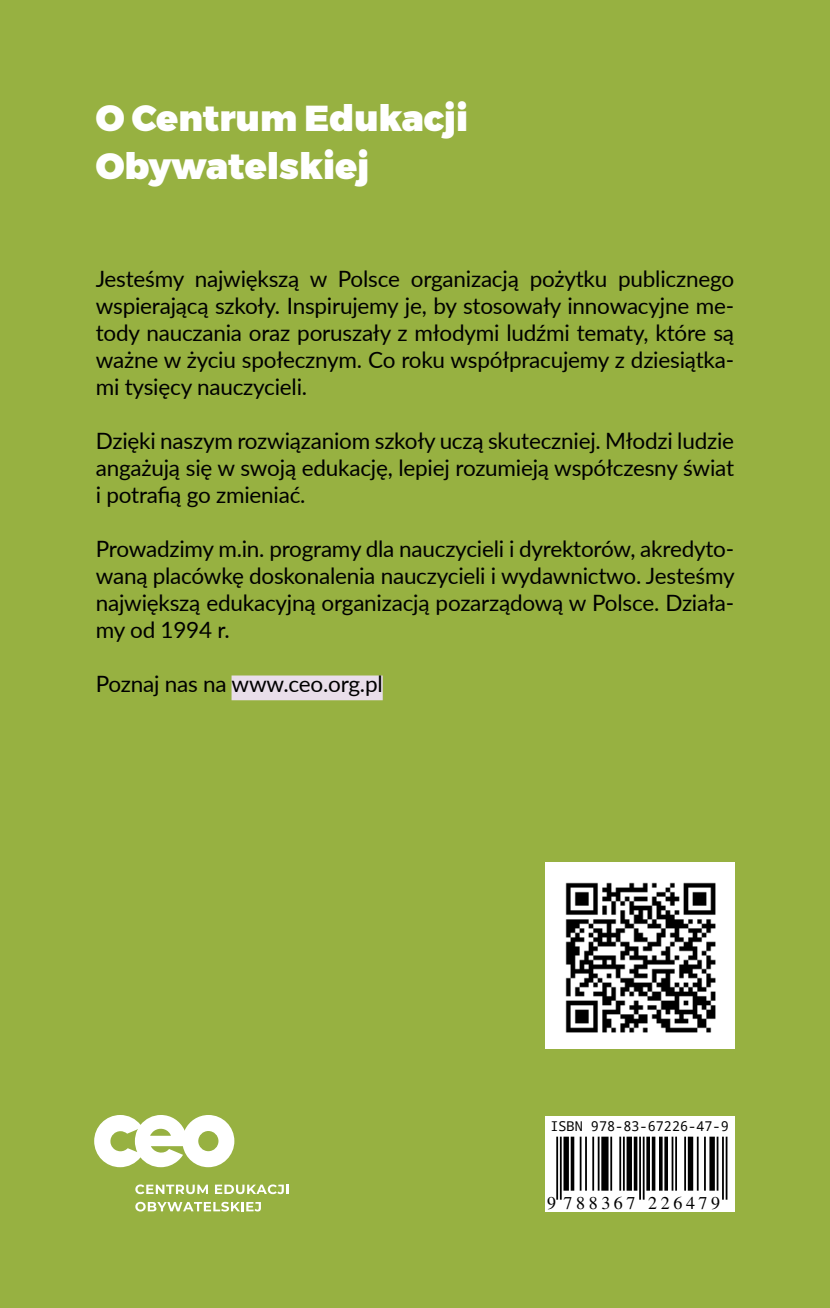
<style>
.page{position:relative;width:830px;height:1308px;background:#fff}
.page>*{position:absolute;margin:0;border:0;box-sizing:border-box;transform-origin:0 0}
.t1{font:900 36px "Montserrat";color:#fff}
.tekst_normal{font:22.5px/27px "Lato";letter-spacing:-.01em;color:#000;text-align:justify}
.t2{font:18px "Free Serif";letter-spacing:.2em;color:#000}
.t3{font:13.5px "Droid Sans Mono";color:#000}
</style>
<div class="page">
<div style="left:0;top:0;width:829px;height:1307px;background:#97b141"></div>
<svg style="left:94px;top:1115px;width:140px;height:52px"></svg>
<svg style="left:135px;top:1184px;width:73px;height:10px"></svg>
<svg style="left:215px;top:1184px;width:73px;height:10px"></svg>
<svg style="left:135px;top:1201px;width:126px;height:10px"></svg>
<div style="left:231px;top:675px;width:151px;height:25px;background:#e9deea"></div>
<div style="left:544px;top:1116px;width:189px;height:20px;background:#fff"></div>
<div style="left:544px;top:1136px;width:189px;height:76px;background:#fff"></div>
<svg style="left:556px;top:1136px;width:171px;height:63px"></svg>
<img style="left:545px;top:862px;width:188px;height:186px">
<p class="t1" style="left:96px;top:88px;width:374px">O Centrum Edukacji</p>
<p class="t1" style="left:96px;top:137px;width:275px">Obywatelskiej</p>
<p class="tekst_normal" style="left:96px;top:264px;width:639px">Jesteśmy największą w Polsce organizacją pożytku publicznego wspierającą szkoły. Inspirujemy je, by stosowały innowacyjne me&shy;tody nauczania oraz poruszały z młodymi ludźmi tematy, które są ważne w życiu społecznym. Co roku współpracujemy z dziesiątka&shy;mi tysięcy nauczycieli.</p>
<p class="tekst_normal" style="left:96px;top:426px;width:639px">Dzięki naszym rozwiązaniom szkoły uczą skuteczniej. Młodzi ludzie angażują się w swoją edukację, lepiej rozumieją współczesny świat i potrafią go zmieniać.</p>
<p class="tekst_normal" style="left:96px;top:534px;width:640px">Prowadzimy m.in. programy dla nauczycieli i dyrektorów, akredyto&shy;waną placówkę doskonalenia nauczycieli i wydawnictwo. Jesteśmy największą edukacyjną organizacją pozarządową w Polsce. Działa&shy;my od 1994 r.</p>
<p class="tekst_normal" style="left:96px;top:669px;width:288px">Poznaj nas na www.ceo.org.pl</p>
<p class="t3" style="left:550px;top:1116px;width:180px">ISBN 978-83-67226-47-9</p>
<p class="t2" style="left:547px;top:1191px;width:174px">9 788367 226479</p>
</div>
